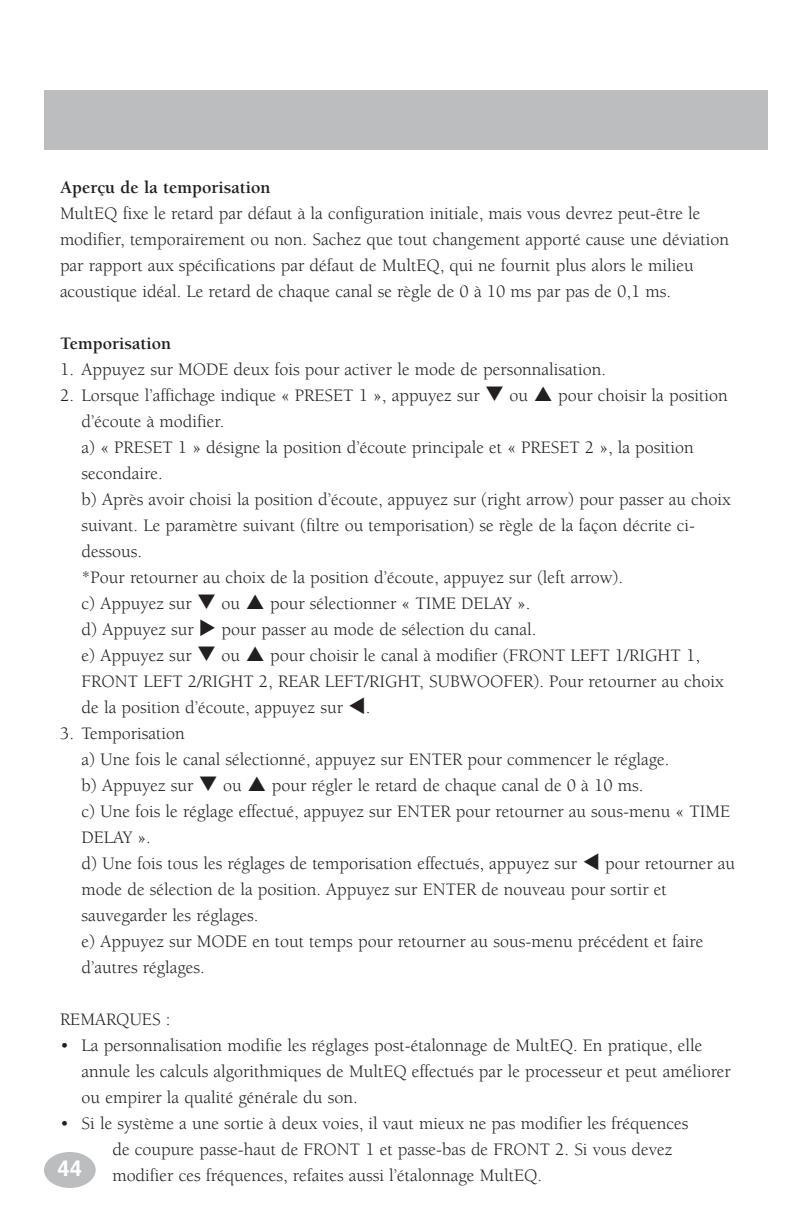
<style>
.page{position:relative;width:792px;height:1224px;background:#fff}
.page>*{position:absolute;margin:0;border:0;box-sizing:border-box;transform-origin:0 0}
.t1{font:700 22px "Helvetica";color:#fff}
.t2{font:18px/26px "Berkeley";color:#231f20}
.t3{font:700 18px "Berkeley";color:#231f20}
</style>
<div class="page">
<div style="left:44px;top:90px;width:724px;height:59px;background:#bbbdbf"></div>
<div style="left:44px;top:1152px;width:52px;height:36px;background:#bbbdbf;border-radius:50%"></div>
<p class="t3" style="left:60px;top:180px;width:212px">Aperçu de la temporisation</p>
<p class="t2" style="left:60px;top:202px;width:671px">MultEQ fixe le retard par défaut à la configuration initiale, mais vous devrez peut-être le modifier, temporairement ou non. Sachez que tout changement apporté cause une déviation par rapport aux spécifications par défaut de MultEQ, qui ne fournit plus alors le milieu acoustique idéal. Le retard de chaque canal se règle de 0 à 10 ms par pas de 0,1 ms.</p>
<p class="t3" style="left:60px;top:336px;width:113px">Temporisation</p>
<p class="t2" style="left:60px;top:358px;width:548px">1. Appuyez sur MODE deux fois pour activer le mode de personnalisation.</p>
<p class="t2" style="left:60px;top:384px;width:421px">2. Lorsque l’affichage indique « PRESET 1 », appuyez sur</p>
<p class="t2" style="left:510px;top:384px;width:20px">ou</p>
<p class="t2" style="left:558px;top:384px;width:171px">pour choisir la position</p>
<p class="t2" style="left:82px;top:410px;width:651px">d’écoute à modifier.<br>a) « PRESET 1 » désigne la position d’écoute principale et « PRESET 2 », la position secondaire.<br>b) Après avoir choisi la position d’écoute, appuyez sur (right arrow) pour passer au choix suivant. Le paramètre suivant (filtre ou temporisation) se règle de la façon décrite ci&shy;dessous.<br>*Pour retourner au choix de la position d’écoute, appuyez sur (left arrow).<br>c) Appuyez sur</p>
<p class="t2" style="left:222px;top:592px;width:20px">ou</p>
<p class="t2" style="left:270px;top:592px;width:262px">pour sélectionner « TIME DELAY ».</p>
<p class="t2" style="left:82px;top:618px;width:114px">d) Appuyez sur</p>
<p class="t2" style="left:222px;top:618px;width:316px">pour passer au mode de sélection du canal.</p>
<p class="t2" style="left:82px;top:644px;width:112px">e) Appuyez sur</p>
<p class="t2" style="left:222px;top:644px;width:20px">ou</p>
<p class="t2" style="left:82px;top:644px;width:644px;text-indent:189px">pour choisir le canal à modifier (FRONT LEFT 1/RIGHT 1,<br>FRONT LEFT 2/RIGHT 2, REAR LEFT/RIGHT, SUBWOOFER). Pour retourner au choix de la position d’écoute, appuyez sur</p>
<p class="t2" style="left:366px;top:696px;width:6px">.</p>
<p class="t2" style="left:82px;top:722px;width:589px;text-indent:-22px">3. Temporisation<br>a) Une fois le canal sélectionné, appuyez sur ENTER pour commencer le réglage. b) Appuyez sur</p>
<p class="t2" style="left:82px;top:774px;width:650px;text-indent:190px">pour régler le retard de chaque canal de 0 à 10 ms.<br>c) Une fois le réglage effectué, appuyez sur ENTER pour retourner au sous-menu « TIME DELAY ».<br>d) Une fois tous les réglages de temporisation effectués, appuyez sur</p>
<p class="t2" style="left:223px;top:774px;width:20px">ou</p>
<p class="t2" style="left:82px;top:852px;width:655px;text-indent:523px">pour retourner au mode de sélection de la position. Appuyez sur ENTER de nouveau pour sortir et sauvegarder les réglages.<br>e) Appuyez sur MODE en tout temps pour retourner au sous-menu précédent et faire d’autres réglages.</p>
<p class="t2" style="left:60px;top:1008px;width:112px">REMARQUES :</p>
<p class="t2" style="left:82px;top:1034px;width:651px;text-indent:-22px">• La personnalisation modifie les réglages post-étalonnage de MultEQ. En pratique, elle annule les calculs algorithmiques de MultEQ effectués par le processeur et peut améliorer ou empirer la qualité générale du son.</p>
<p class="t2" style="left:112px;top:1112px;width:578px;text-indent:-52px">• Si le système a une sortie à deux voies, il vaut mieux ne pas modifier les fréquences de coupure passe-haut de FRONT 1 et passe-bas de FRONT 2. Si vous devez modifier ces fréquences, refaites aussi l’étalonnage MultEQ.</p>
<p class="t1" style="left:58px;top:1159px;width:26px">44</p>
</div>
